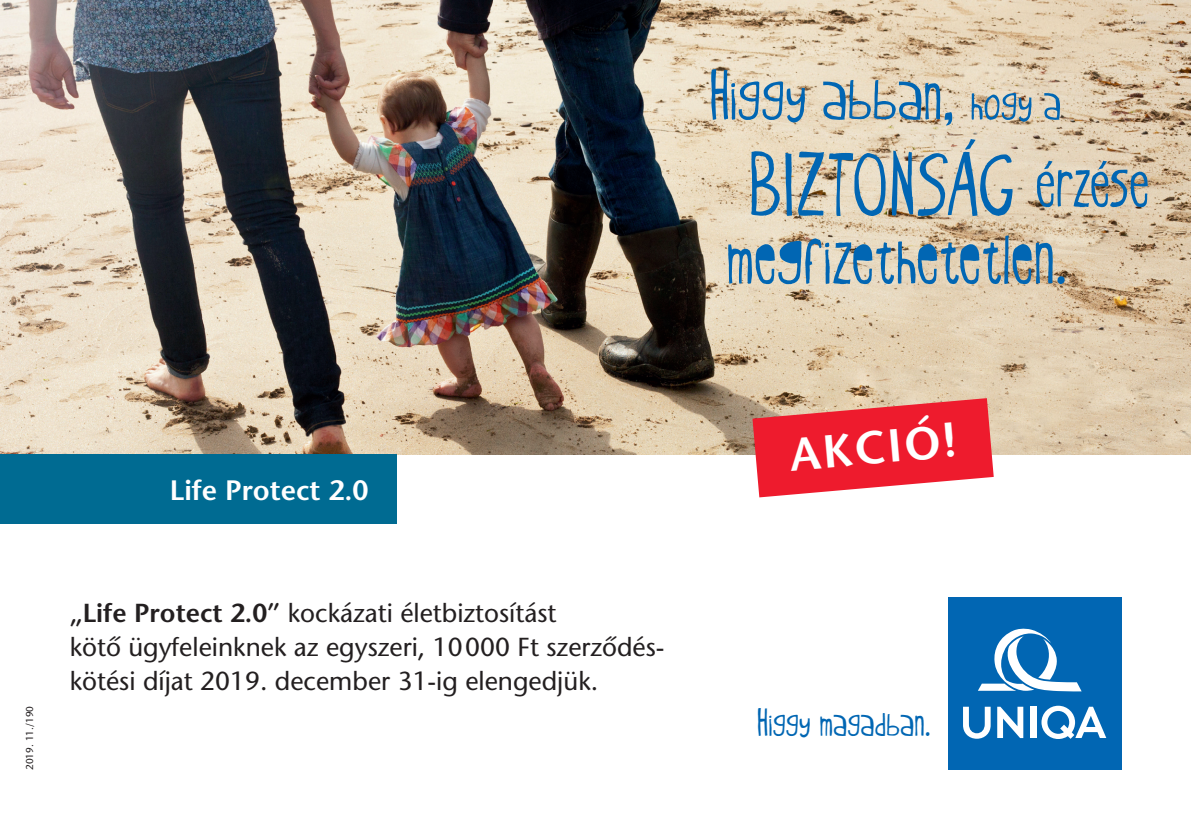
<style>
.page{position:relative;width:1191px;height:840px;background:#fff}
.page>*{position:absolute;margin:0;border:0;box-sizing:border-box;transform-origin:0 0}
.t1{font:100px "Oyster CEE";letter-spacing:.015em;color:#0166b3}
.t2{font:90px "Oyster Stencil CEE";color:#0166b3}
.t3{font:80px "Oyster CEE";color:#0166b3}
.t4{font:46.2px "ITC Stone Sans M Semi";color:#fff}
.t5{font:44.2px "Oyster CEE";color:#0166b3}
.t6{font:28px "ITC Stone Sans M Semi";color:#fff}
.t7{font:26px/34px "ITC Stone Sans M";color:#231f20}
.t8{font:10px "ITC Stone Sans M";color:#231f20}
.s1{font-size:56px}
.s2{font-size:80px}
.s3{font-family:"ITC Stone Sans M Semi"}
</style>
<div class="page">
<img style="left:0;top:0;width:1191px;height:454px">
<div style="left:948px;top:597px;width:173px;height:172px;background:#0166b3"></div>
<svg style="left:963px;top:706px;width:27px;height:32px"></svg>
<svg style="left:997px;top:706px;width:26px;height:31px"></svg>
<div style="left:1030px;top:706px;width:6px;height:31px;background:#fff"></div>
<svg style="left:1041px;top:705px;width:65px;height:33px"></svg>
<svg style="left:978px;top:628px;width:103px;height:63px"></svg>
<div style="left:0;top:454px;width:397px;height:69px;background:#006b92"></div>
<svg style="left:752px;top:398px;width:241px;height:99px;background:#ec4550"></svg>
<p class="t3" style="left:709px;top:45px;width:353px">Higgy abban, <span class="s1">hogy a</span></p>
<p class="t1" style="left:749px;top:123px;width:401px">BIZTONSÁG <span class="s2">érzése</span></p>
<p class="t2" style="left:726px;top:200px;width:342px">megfizethetetlen.</p>
<p class="t6" style="left:170px;top:479px;width:200px">Life Protect 2.0</p>
<p class="t8" style="left:26px;top:769px;width:66px;rotate:-90deg">2019. 11./190</p>
<p class="t7" style="left:70px;top:598px;width:596px"><span class="s3">„Life Protect 2.0”</span> kockázati életbiztosítást<br>kötő ügyfeleinknek az egyszeri, 10000 Ft szerződés&shy;kötési díjat 2019. december 31-ig elengedjük.</p>
<p class="t4" style="left:788px;top:438px;width:169px;rotate:-5deg">AKCIÓ!</p>
<p class="t5" style="left:757px;top:694px;width:175px">Higgy magadban.</p>
</div>
